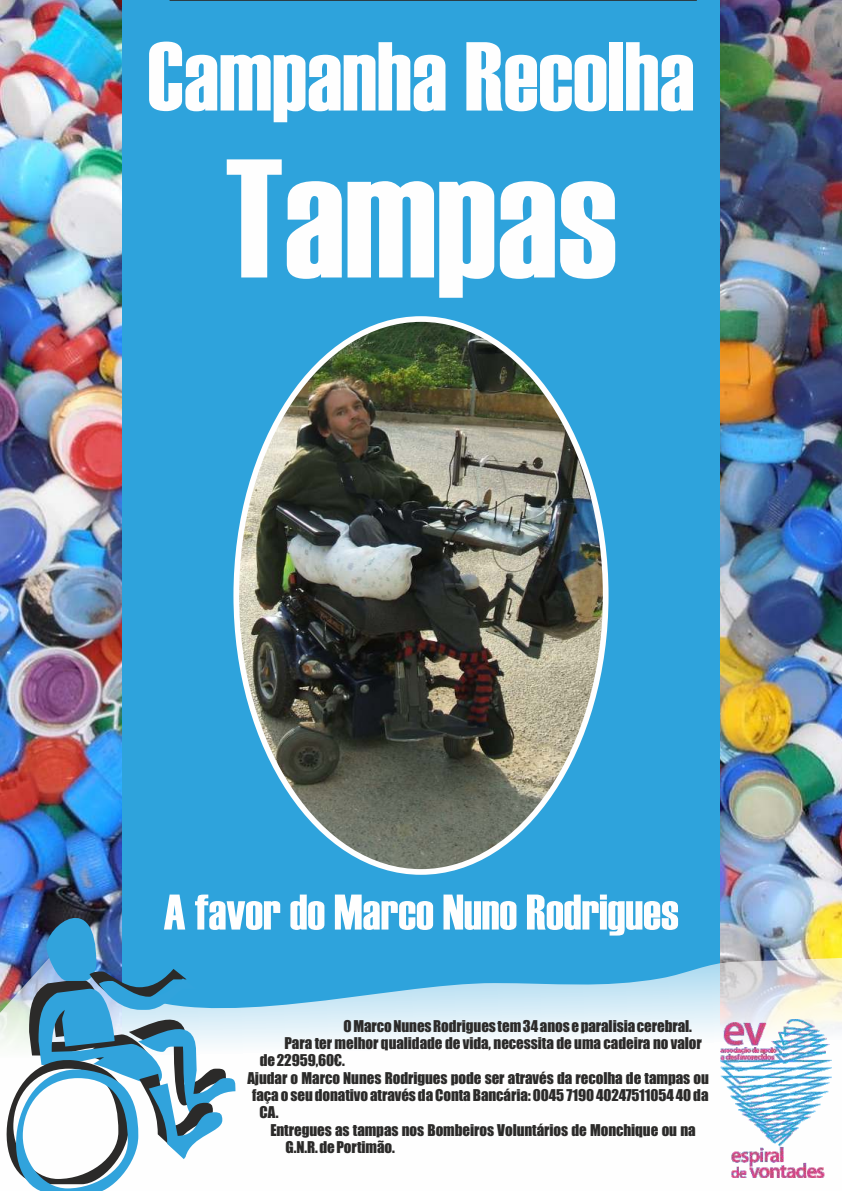
<style>
.page{position:relative;width:842px;height:1191px;background:#fff}
.page>*{position:absolute;margin:0;border:0;box-sizing:border-box;transform-origin:0 0}
.t1{font:168.7px "Haettenschweiler";color:#fefefe}
.t2{font:97.6px "Haettenschweiler";color:#fefefe}
.t3{font:50px "Haettenschweiler";color:#fefefe}
.t4{font:15px/16.9px "Impact";letter-spacing:-.005em;color:#2b2a29}
</style>
<div class="page">
<img style="left:0;top:0;width:842px;height:909px">
<div style="left:122px;top:0;width:598px;height:1191px;background:#2ea3dc"></div>
<hr style="left:170px;top:0;width:527px;height:1px;background:#2b2a29">
<svg style="left:236px;top:909px;width:606px;height:282px;fill:#fafafc"></svg>
<img style="left:0;top:887px;width:236px;height:304px">
<img style="left:720px;top:1019px;width:112px;height:158px">
<img style="left:236px;top:319px;width:370px;height:553px;border-radius:50%">
<h2 class="t2" style="left:147px;top:42px;width:549px">Campanha Recolha</h2>
<h1 class="t1" style="left:225px;top:159px;width:394px">Tampas</h1>
<h3 class="t3" style="left:164px;top:894px;width:517px">A favor do Marco Nuno Rodrigues</h3>
<p class="t4" style="left:344px;top:1018px;width:350px">O Marco Nunes Rodrigues tem 34 anos e paralisia cerebral.</p>
<p class="t4" style="left:284px;top:1035px;width:419px">Para ter melhor qualidade de vida, necessita de uma cadeira no valor</p>
<p class="t4" style="left:260px;top:1052px;width:87px">de 22959,60€.</p>
<p class="t4" style="left:247px;top:1070px;width:463px">Ajudar o Marco Nunes Rodrigues pode ser através da recolha de tampas ou</p>
<p class="t4" style="left:252px;top:1087px;width:458px">faça o seu donativo através da Conta Bancária: 0045 7190 40247511054 40 da</p>
<p class="t4" style="left:260px;top:1104px;width:20px">CA.</p>
<p class="t4" style="left:285px;top:1122px;width:412px;text-indent:-15px">Entregues as tampas nos Bombeiros Voluntários de Monchique ou na<br>G.N.R. de Portimão.</p>
</div>
